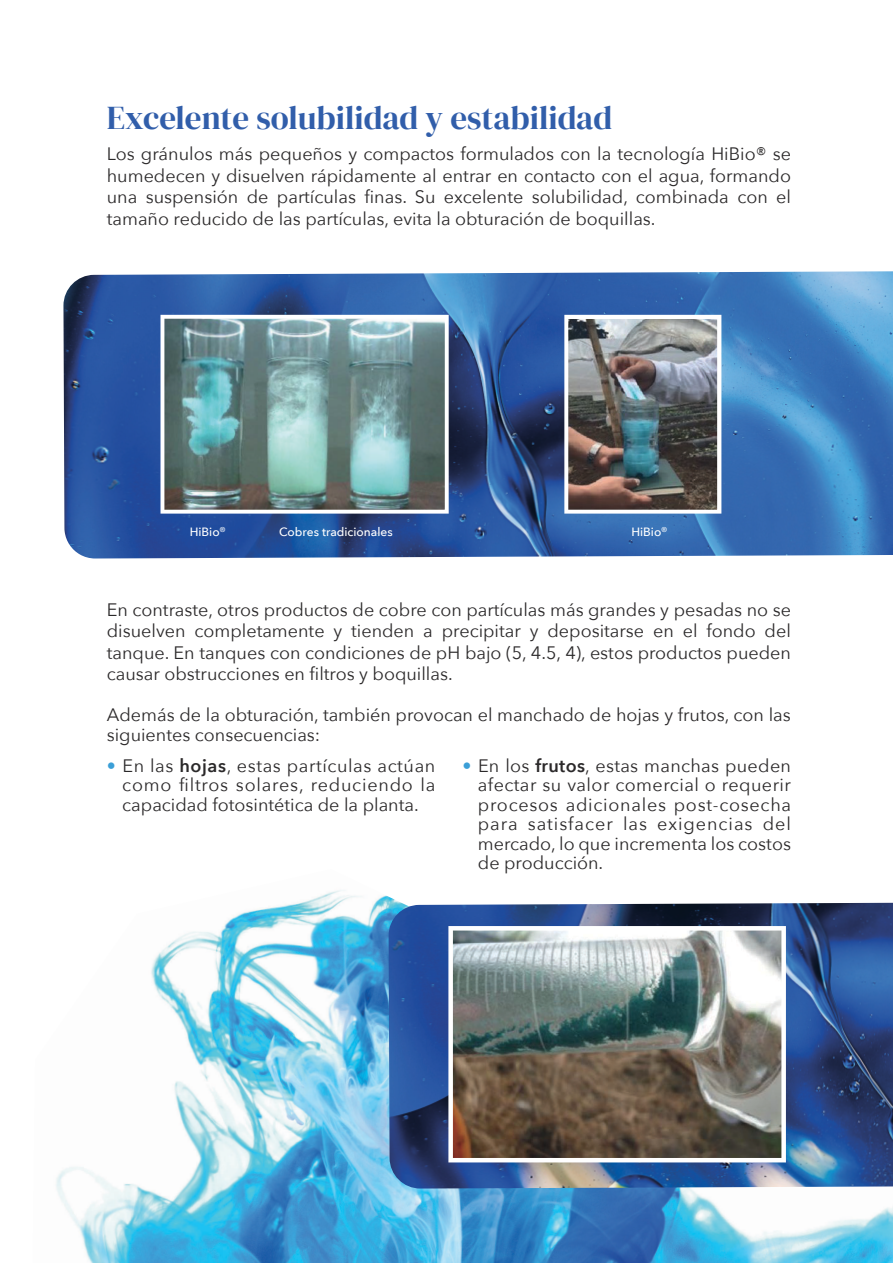
<style>
.page{position:relative;width:893px;height:1263px;background:#fff}
.page>*{position:absolute;margin:0;border:0;box-sizing:border-box;transform-origin:0 0}
.t1{font:33px "DM Serif Display";color:#315eaa}
.t2{font:18px/19.5px "Avenir Next";color:#2b292a;text-align:justify}
.t3{font:500 12px "Avenir Next";color:#fff}
.t4{font:500 7.05px "Helvetica Neue";color:#fff}
.s1{color:#3b9fd7}
.s2{font-weight:600}
</style>
<div class="page">
<img style="left:56px;top:890px;width:837px;height:373px">
<img style="left:63px;top:271px;width:830px;height:287px">
<img style="left:160px;top:315px;width:289px;height:199px">
<img style="left:564px;top:315px;width:157px;height:199px">
<img style="left:388px;top:903px;width:505px;height:285px">
<img style="left:448px;top:926px;width:338px;height:236px">
<h1 class="t1" style="left:107px;top:104px;width:507px">Excelente solubilidad y estabilidad</h1>
<p class="t2" style="left:107px;top:142px;width:686px;line-height:21.6px">Los gránulos más pequeños y compactos formulados con la tecnología HiBio® se humedecen y disuelven rápidamente al entrar en contacto con el agua, formando una suspensión de partículas finas. Su excelente solubilidad, combinada con el tamaño reducido de las partículas, evita la obturación de boquillas.</p>
<p class="t3" style="left:190px;top:527px;width:37px">HiBio<sup>®</sup></p>
<p class="t3" style="left:631px;top:527px;width:31px">HiBio</p>
<p class="t3" style="left:279px;top:527px;width:115px">Cobres tradicionales</p>
<p class="t4" style="left:661px;top:526px;width:7px">®</p>
<p class="t2" style="left:107px;top:598px;width:686px;line-height:21.6px">En contraste, otros productos de cobre con partículas más grandes y pesadas no se disuelven completamente y tienden a precipitar y depositarse en el fondo del tanque. En tanques con condiciones de pH bajo (5, 4.5, 4), estos productos pueden causar obstrucciones en filtros y boquillas.</p>
<p class="t2" style="left:107px;top:705px;width:686px">Además de la obturación, también provocan el manchado de hojas y frutos, con las siguientes consecuencias:</p>
<p class="t2" style="left:122px;top:755px;width:315px;text-indent:-15px"><span class="s1">•</span> En las <span class="s2">hojas</span>, estas partículas actúan como filtros solares, reduciendo la capacidad fotosintética de la planta.</p>
<p class="t2" style="left:478px;top:755px;width:315px;text-indent:-15px"><span class="s1">•</span> En los <span class="s2">frutos</span>, estas manchas pueden afectar su valor comercial o requerir procesos adicionales post-cosecha para satisfacer las exigencias del mercado, lo que incrementa los costos de producción.</p>
</div>
